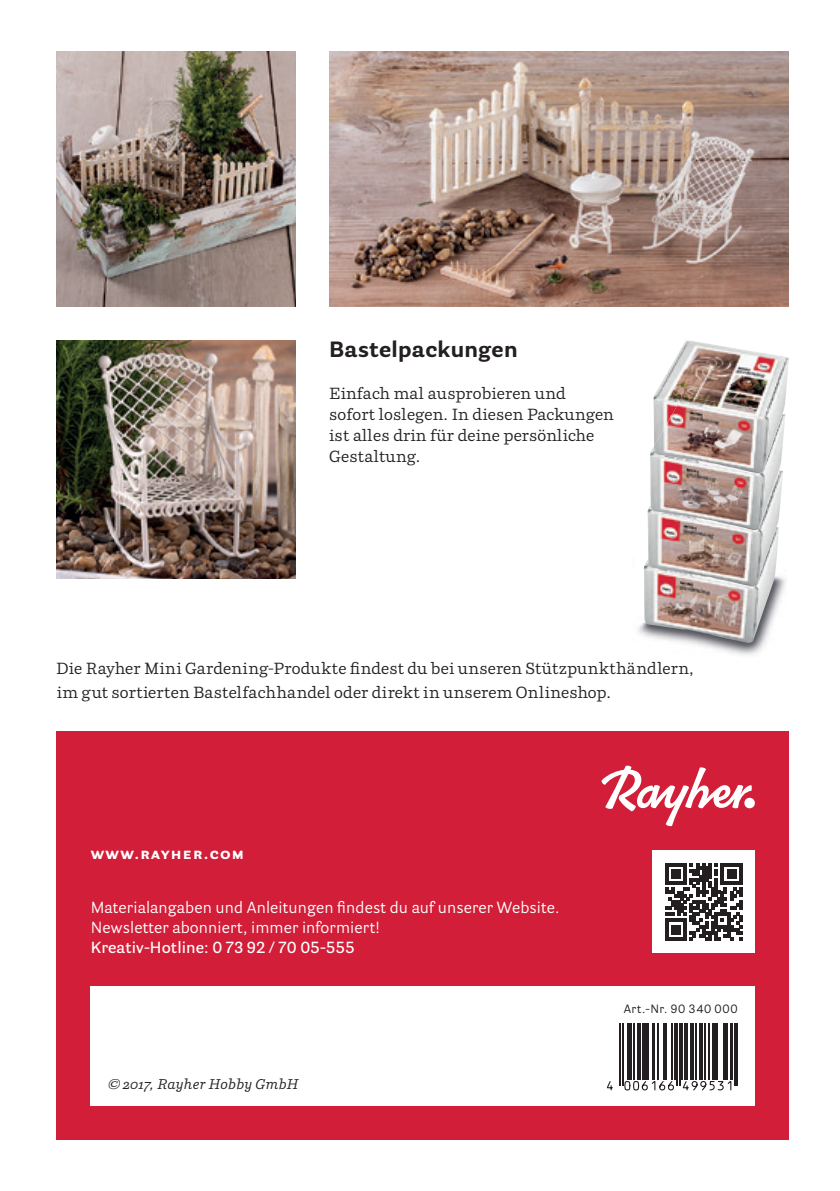
<style>
.page{position:relative;width:840px;height:1191px;background:#fff}
.page>*{position:absolute;margin:0;border:0;box-sizing:border-box;transform-origin:0 0}
.t1{font:700 22px "Parry Grotesque Pro";letter-spacing:.01em;color:#231f20}
.t2{font:16px/21px "Parry Pro";letter-spacing:.01em;color:#231f20}
.t3{font:16px/20px "Parry Grotesque Pro";letter-spacing:.005em;color:#fff}
.t4{font:600 16px "Parry Grotesque Pro";letter-spacing:.005em;color:#fff}
.t5{font:700 16px "Parry Grotesque Pro";letter-spacing:.08em;color:#fff}
.t6{font:italic 14px "Parry Pro";letter-spacing:.02em;color:#231f20}
.t7{font:12px "Parry Grotesque Pro";letter-spacing:.06em;color:#231f20}
</style>
<div class="page">
<img style="left:638px;top:578px;width:148px;height:77px">
<img style="left:643px;top:561px;width:135px;height:82px">
<img style="left:647px;top:473px;width:135px;height:113px">
<img style="left:649px;top:448px;width:114px;height:63px">
<img style="left:654px;top:340px;width:134px;height:106px">
<img style="left:653px;top:397px;width:129px;height:76px">
<img style="left:329px;top:51px;width:459px;height:255px">
<div style="left:57px;top:731px;width:731px;height:409px;background:#d21e38"></div>
<div style="left:91px;top:986px;width:663px;height:120px;background:#fff"></div>
<img style="left:57px;top:51px;width:238px;height:255px">
<img style="left:57px;top:340px;width:238px;height:238px">
<div style="left:652px;top:850px;width:102px;height:102px;background:#fff"></div>
<svg style="left:665px;top:863px;width:77px;height:77px"></svg>
<svg style="left:601px;top:765px;width:150px;height:61px"></svg>
<div style="left:744px;top:797px;width:10px;height:11px;background:#fff;border-radius:50%"></div>
<svg style="left:620px;top:1023px;width:118px;height:67px;fill:#231f20"></svg>
<hr style="left:619px;top:1023px;width:1px;height:62px;background:#231f20">
<hr style="left:621px;top:1023px;width:2px;height:62px;background:#231f20">
<hr style="left:626px;top:1023px;width:3px;height:56px;background:#231f20">
<hr style="left:630px;top:1023px;width:1px;height:56px;background:#231f20">
<hr style="left:633px;top:1023px;width:1px;height:56px;background:#231f20">
<svg style="left:636px;top:1023px;width:4px;height:56px"></svg>
<hr style="left:641px;top:1023px;width:1px;height:56px;background:#231f20">
<div style="left:644px;top:1023px;width:5px;height:56px;background:#231f20"></div>
<hr style="left:651px;top:1023px;width:3px;height:56px;background:#231f20">
<hr style="left:656px;top:1023px;width:1px;height:56px;background:#231f20">
<hr style="left:662px;top:1023px;width:2px;height:56px;background:#231f20">
<hr style="left:665px;top:1023px;width:1px;height:56px;background:#231f20">
<hr style="left:671px;top:1023px;width:1px;height:56px;background:#231f20">
<hr style="left:674px;top:1023px;width:1px;height:56px;background:#231f20">
<hr style="left:676px;top:1023px;width:1px;height:62px;background:#231f20">
<hr style="left:679px;top:1023px;width:1px;height:62px;background:#231f20">
<hr style="left:681px;top:1023px;width:1px;height:56px;background:#231f20">
<hr style="left:684px;top:1023px;width:3px;height:56px;background:#231f20">
<hr style="left:690px;top:1023px;width:3px;height:56px;background:#231f20">
<hr style="left:695px;top:1023px;width:1px;height:56px;background:#231f20">
<svg style="left:698px;top:1023px;width:4px;height:56px"></svg>
<hr style="left:703px;top:1023px;width:2px;height:56px;background:#231f20">
<hr style="left:707px;top:1023px;width:1px;height:56px;background:#231f20">
<svg style="left:711px;top:1023px;width:4px;height:56px"></svg>
<hr style="left:716px;top:1023px;width:1px;height:56px;background:#231f20">
<hr style="left:722px;top:1023px;width:1px;height:56px;background:#231f20">
<hr style="left:725px;top:1023px;width:2px;height:56px;background:#231f20">
<hr style="left:730px;top:1023px;width:2px;height:56px;background:#231f20">
<hr style="left:733px;top:1023px;width:2px;height:62px;background:#231f20">
<hr style="left:736px;top:1023px;width:1px;height:62px;background:#231f20">
<svg style="left:607px;top:1080px;width:124px;height:10px"></svg>
<h1 class="t1" style="left:329px;top:334px;width:190px">Bastelpackungen</h1>
<p class="t2" style="left:329px;top:383px;width:286px">Einfach mal ausprobieren und sofort loslegen. In diesen Packungen ist alles drin für deine persönliche<br>Gestaltung.</p>
<p class="t2" style="left:56px;top:656px;width:638px;line-height:24px">Die Rayher Mini Gardening-Produkte findest du bei unseren Stützpunkthändlern, im gut sortierten Bastelfachhandel oder direkt in unserem Onlineshop.</p>
<p class="t5" style="left:91px;top:842px;width:155px">WWW.RAYHER.COM</p>
<p class="t5" style="left:154px;top:842px;width:95px">AYHER.COM</p>
<p class="t3" style="left:91px;top:897px;width:470px">Materialangaben und Anleitungen findest du auf unserer Website.<br>Newsletter abonniert, immer informiert!</p>
<p class="t4" style="left:91px;top:936px;width:265px">Kreativ-Hotline: 0 73 92 / 70 05-555</p>
<p class="t6" style="left:108px;top:1074px;width:192px">© 2017, Rayher Hobby GmbH</p>
<p class="t7" style="left:623px;top:1000px;width:116px">Art.-Nr. 90 340 000</p>
</div>
